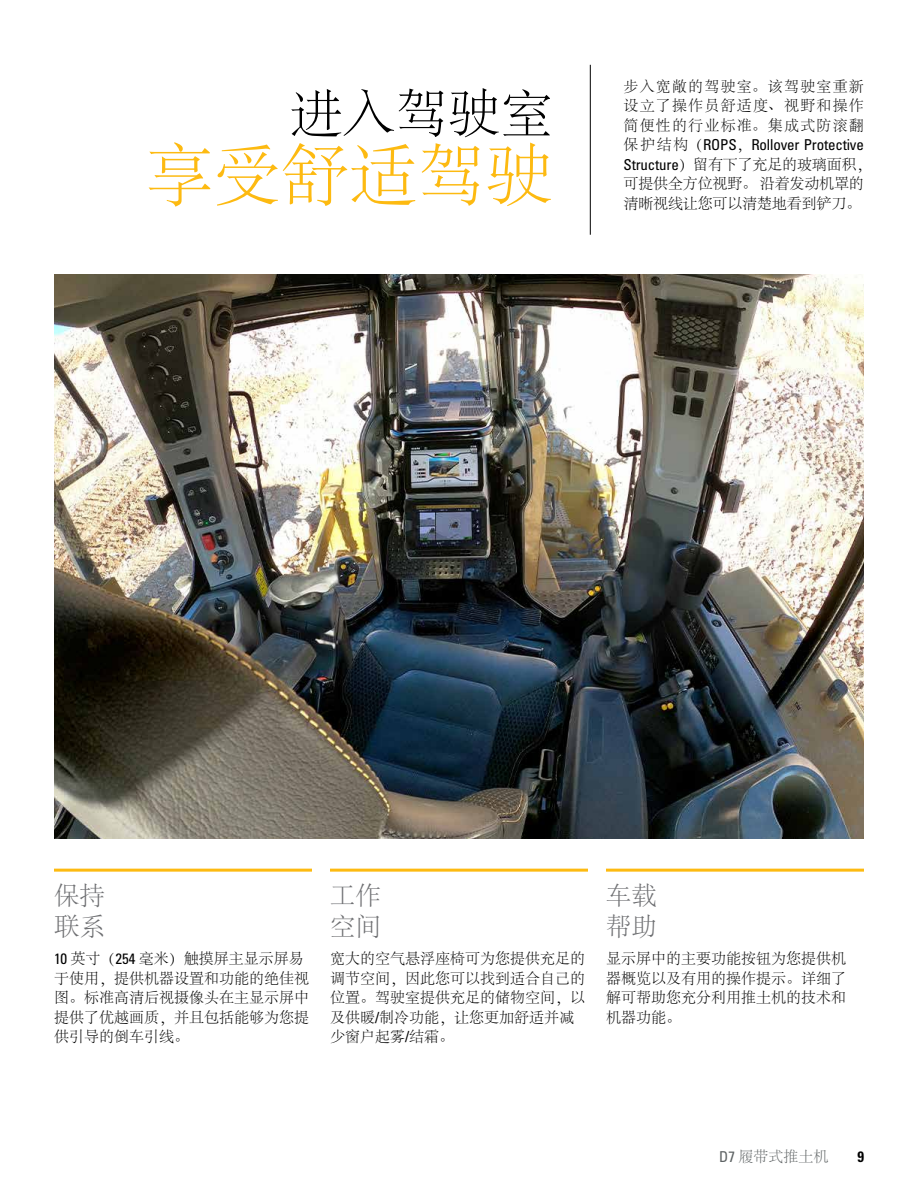
<style>
.page{position:relative;width:918px;height:1188px;background:#fff}
.page>*{position:absolute;margin:0;border:0;box-sizing:border-box;transform-origin:0 0}
.t1{font:300 67.95px "Adobe Song Std";color:#fdba11}
.t2{font:300 52.65px "Adobe Song Std";color:#000}
.t3{font:300 25.5px/30.6px "Adobe Song Std";color:#6d6e71}
.t4{font:300 15px/19.5px "Adobe Song Std";color:#000}
.t5{font:condensed 15px "Univers LTCYR 57";letter-spacing:-.01em;color:#000}
.t6{font:300 15px "Adobe Song Std";color:#5d6263}
.t7{font:15px "Univers LTCYR 67 Bold Cond";color:#000}
.s1{font-family:"Adobe Song Std";font-weight:300;font-stretch:normal}
.s2{font-family:"Univers LTCYR 57";font-weight:400;font-stretch:condensed}
</style>
<div class="page">
<hr style="left:590px;top:65px;width:1px;height:170px;background:#000">
<img style="left:54px;top:274px;width:810px;height:564px">
<hr style="left:54px;top:869px;width:258px;height:3px;background:#fdba11">
<hr style="left:330px;top:869px;width:258px;height:3px;background:#fdba11">
<hr style="left:606px;top:869px;width:258px;height:3px;background:#fdba11">
<h2 class="t2" style="left:290px;top:85px;width:265px">进入驾驶室</h2>
<h1 class="t1" style="left:145px;top:139px;width:409px">享受舒适驾驶</h1>
<p class="t4" style="left:623px;top:77px;width:242px;text-align:justify">步入宽敞的驾驶室。该驾驶室重新设立了操作员舒适度、视野和操作简便性的行业标准。集成式防滚翻</p>
<p class="t5" style="left:623px;top:135px;width:242px"><span class="s1">保护结构（</span>ROPS<span class="s1">，</span>Rollover Protective</p>
<p class="t4" style="left:623px;top:155px;width:250px"><span class="s2">Structure</span>）留有下了充足的玻璃面积，可提供全方位视野。沿着发动机罩的清晰视线让您可以清楚地看到铲刀。</p>
<h3 class="t3" style="left:54px;top:882px;width:52px">保持联系</h3>
<h3 class="t3" style="left:606px;top:882px;width:52px">车载帮助</h3>
<h3 class="t3" style="left:330px;top:882px;width:52px">工作空间</h3>
<p class="t4" style="left:54px;top:950px;width:256px"><span class="s2">10</span> 英寸（<span class="s2">254</span> 毫米）触摸屏主显示屏易于使用，提供机器设置和功能的绝佳视图。标准高清后视摄像头在主显示屏中提供了优越画质，并且包括能够为您提供引导的倒车引线。</p>
<p class="t4" style="left:606px;top:950px;width:241px;text-align:justify">显示屏中的主要功能按钮为您提供机器概览以及有用的操作提示。详细了解可帮助您充分利用推土机的技术和机器功能。</p>
<p class="t4" style="left:330px;top:950px;width:256px">宽大的空气悬浮座椅可为您提供充足的调节空间，因此您可以找到适合自己的位置。驾驶室提供充足的储物空间，以及供暖<span class="s2">/</span>制冷功能，让您更加舒适并减少窗户起雾<span class="s2">/</span>结霜。</p>
<p class="t6" style="left:719px;top:1148px;width:111px"><span class="s2">D7</span> 履带式推土机</p>
<p class="t7" style="left:857px;top:1147px;width:8px">9</p>
</div>
